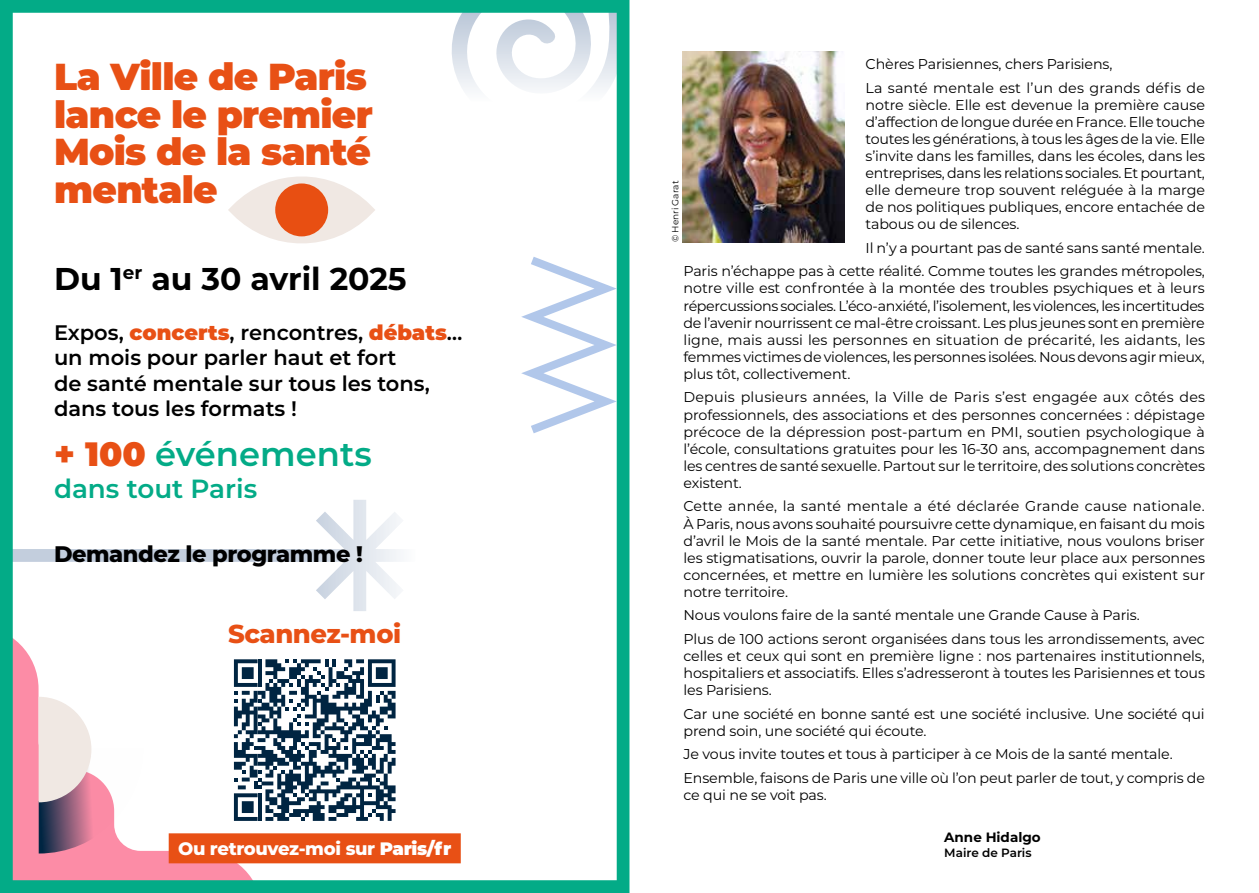
<style>
.page{position:relative;width:1259px;height:893px;background:#fff}
.page>*{position:absolute;margin:0;border:0;box-sizing:border-box;transform-origin:0 0}
.t1{font:900 37.5px/37.5px "Montserrat";letter-spacing:-.02em;color:#e85015}
.t2{font:600 33.75px "Montserrat";color:#03ab87}
.t3{font:700 31.5px "Montserrat";color:#000}
.t4{font:600 26.25px "Montserrat";color:#03ab87}
.t5{font:800 25.8px "Montserrat";letter-spacing:-.02em;color:#e85015}
.t6{font:800 22.5px "Montserrat";letter-spacing:-.02em;color:#000}
.t7{font:600 21px/25.2px "Montserrat";color:#000}
.t8{font:800 18px "Montserrat";letter-spacing:-.02em;color:#fff}
.t9{font:14.25px/17.1px "Montserrat";letter-spacing:-.01em;color:#000;text-align:justify}
.t10{font:700 13.5px "Montserrat";color:#000}
.t11{font:600 12px "Montserrat";color:#000}
.t12{font:9px "Montserrat";color:#000}
.s1{font-weight:900;color:#e85015}
.s2{font-weight:900}
</style>
<div class="page">
<svg style="left:0;top:0;width:629px;height:893px"></svg>
<svg style="left:234px;top:659px;width:161px;height:162px"></svg>
<div style="left:169px;top:833px;width:292px;height:30px;background:#e85015"></div>
<img style="left:682px;top:51px;width:162px;height:191px">
<svg style="left:521px;top:257px;width:96px;height:176px"></svg>
<h1 class="t1" style="left:54px;top:56px;width:320px">La Ville de Paris lance le premier<br>Mois de la santé mentale</h1>
<h3 class="t3" style="left:54px;top:256px;width:354px">Du 1<sup>er</sup> au 30 avril 2025</h3>
<h3 class="t7" style="left:54px;top:319px;width:410px">Expos, <span class="s1">concerts</span>, rencontres, <span class="s1">débats</span>… un mois pour parler haut et fort<br>de santé mentale sur tous les tons, dans tous les formats !</h3>
<h2 class="t2" style="left:54px;top:430px;width:319px"><span class="s1">+ 100</span> événements</h2>
<h3 class="t4" style="left:54px;top:470px;width:205px">dans tout Paris</h3>
<h3 class="t6" style="left:54px;top:537px;width:310px">Demandez le programme !</h3>
<h3 class="t5" style="left:228px;top:614px;width:174px">Scannez-moi</h3>
<p class="t8" style="left:178px;top:835px;width:275px">Ou retrouvez-moi sur <span class="s2">Paris/fr</span></p>
<p class="t9" style="left:865px;top:52px;width:341px;line-height:23.5px">Chères Parisiennes, chers Parisiens,<br>La santé mentale est l’un des grands défis de</p>
<p class="t9" style="left:865px;top:96px;width:341px">notre siècle. Elle est devenue la première cause d’affection de longue durée en France. Elle touche toutes les générations, à tous les âges de la vie. Elle s’invite dans les familles, dans les écoles, dans les entreprises, dans les relations sociales. Et pourtant, elle demeure trop souvent reléguée à la marge de nos politiques publiques, encore entachée de tabous ou de silences.</p>
<p class="t9" style="left:683px;top:236px;width:523px;line-height:23.5px;text-align:right">Il n’y a pourtant pas de santé sans santé mentale.<br>Paris n’échappe pas à cette réalité. Comme toutes les grandes métropoles,</p>
<p class="t9" style="left:683px;top:279px;width:523px">notre ville est confrontée à la montée des troubles psychiques et à leurs répercussions sociales. L’éco-anxiété, l’isolement, les violences, les incertitudes de l’avenir nourrissent ce mal-être croissant. Les plus jeunes sont en première ligne, mais aussi les personnes en situation de précarité, les aidants, les femmes victimes de violences, les personnes isolées. Nous devons agir mieux, plus tôt, collectivement.</p>
<p class="t9" style="left:683px;top:388px;width:523px">Depuis plusieurs années, la Ville de Paris s’est engagée aux côtés des professionnels, des associations et des personnes concernées : dépistage précoce de la dépression post-partum en PMI, soutien psychologique à l’école, consultations gratuites pour les 16-30 ans, accompagnement dans les centres de santé sexuelle. Partout sur le territoire, des solutions concrètes existent.</p>
<p class="t9" style="left:683px;top:497px;width:523px">Cette année, la santé mentale a été déclarée Grande cause nationale.<br>À Paris, nous avons souhaité poursuivre cette dynamique, en faisant du mois d’avril le Mois de la santé mentale. Par cette initiative, nous voulons briser les stigmatisations, ouvrir la parole, donner toute leur place aux personnes concernées, et mettre en lumière les solutions concrètes qui existent sur notre territoire.</p>
<p class="t9" style="left:683px;top:603px;width:523px;line-height:23.5px">Nous voulons faire de la santé mentale une Grande Cause à Paris.<br>Plus de 100 actions seront organisées dans tous les arrondissements, avec</p>
<p class="t9" style="left:683px;top:647px;width:523px">celles et ceux qui sont en première ligne : nos partenaires institutionnels, hospitaliers et associatifs. Elles s’adresseront à toutes les Parisiennes et tous les Parisiens.</p>
<p class="t9" style="left:683px;top:705px;width:523px">Car une société en bonne santé est une société inclusive. Une société qui prend soin, une société qui écoute.</p>
<p class="t9" style="left:683px;top:742px;width:523px;line-height:23.5px">Je vous invite toutes et tous à participer à ce Mois de la santé mentale.<br>Ensemble, faisons de Paris une ville où l’on peut parler de tout, y compris de</p>
<p class="t9" style="left:683px;top:786px;width:145px">ce qui ne se voit pas.</p>
<p class="t10" style="left:944px;top:828px;width:98px">Anne Hidalgo</p>
<p class="t11" style="left:944px;top:844px;width:89px">Maire de Paris</p>
<p class="t12" style="left:669px;top:242px;width:63px;rotate:-90deg">© Henri Garat</p>
</div>
